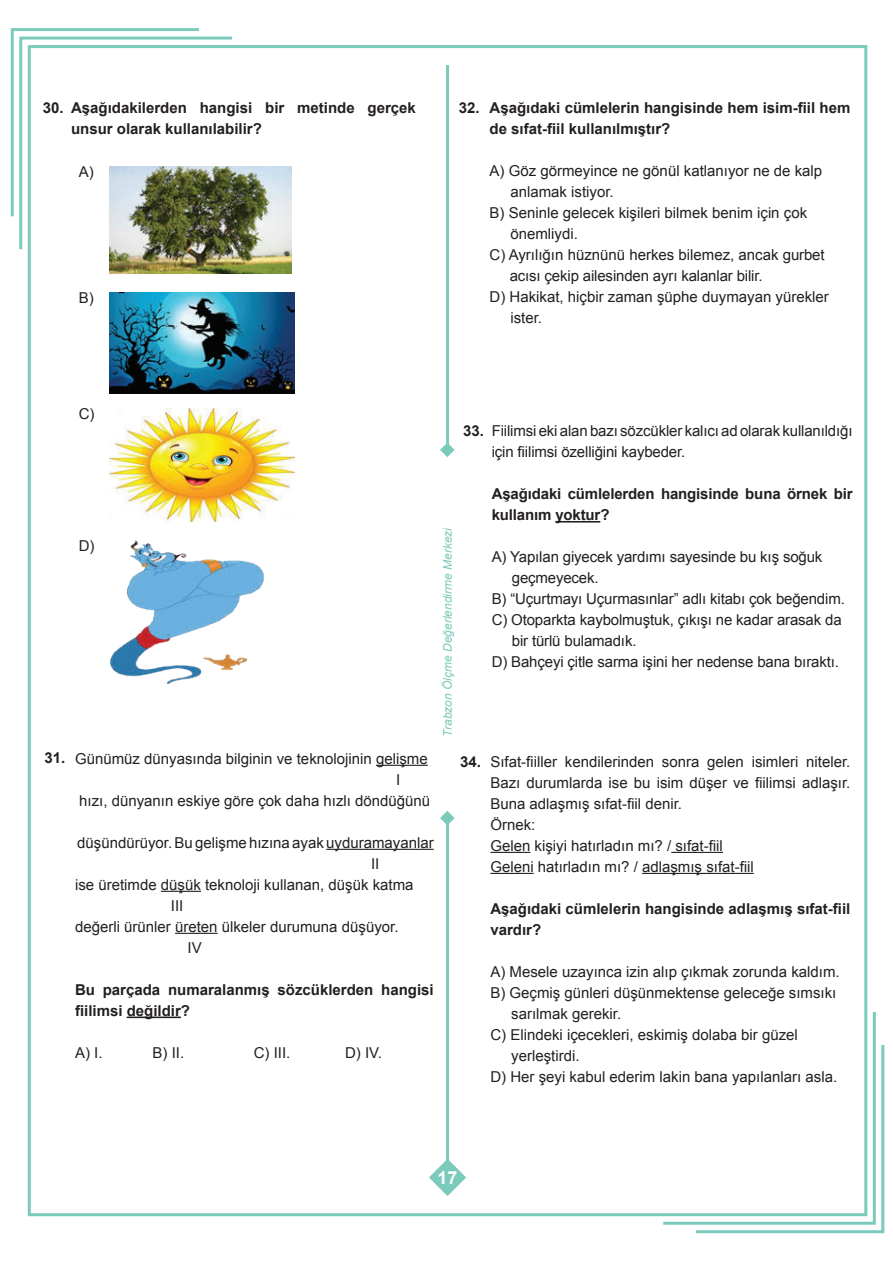
<style>
.page{position:relative;width:893px;height:1263px;background:#fff}
.page>*{position:absolute;margin:0;border:0;box-sizing:border-box;transform-origin:0 0}
.t1{font:700 18px "Arial";color:#fff}
.t2{font:15px/21px "Arial";color:#231f20}
.t3{font:700 15px/21px "Arial";color:#231f20}
.t4{font:italic 12px "Arial";color:#7bcbbc}
</style>
<div class="page">
<hr style="left:446px;top:65px;width:3px;height:1097px;background:#7bcbbc">
<div style="left:436px;top:450px;width:23px;height:368px;background:#fff"></div>
<svg style="left:440px;top:811px;width:15px;height:13px"></svg>
<svg style="left:440px;top:444px;width:15px;height:13px"></svg>
<svg style="left:19px;top:36px;width:216px;height:216px"></svg>
<svg style="left:10px;top:28px;width:192px;height:191px"></svg>
<svg style="left:660px;top:1009px;width:216px;height:216px"></svg>
<svg style="left:693px;top:1042px;width:192px;height:192px"></svg>
<svg style="left:429px;top:1160px;width:37px;height:36px"></svg>
<img style="left:109px;top:166px;width:183px;height:108px">
<img style="left:109px;top:292px;width:186px;height:102px">
<img style="left:109px;top:408px;width:185px;height:113px">
<img style="left:110px;top:540px;width:154px;height:144px">
<hr style="left:376px;top:765px;width:52px;height:1px;background:#231f20">
<hr style="left:326px;top:849px;width:108px;height:1px;background:#231f20">
<hr style="left:161px;top:891px;width:40px;height:1px;background:#231f20">
<hr style="left:175px;top:933px;width:43px;height:1px;background:#231f20">
<hr style="left:127px;top:1016px;width:54px;height:2px;background:#231f20">
<hr style="left:555px;top:521px;width:45px;height:1px;background:#231f20">
<hr style="left:490px;top:852px;width:40px;height:1px;background:#231f20">
<hr style="left:671px;top:852px;width:52px;height:1px;background:#231f20">
<hr style="left:490px;top:873px;width:44px;height:1px;background:#231f20">
<hr style="left:642px;top:873px;width:112px;height:1px;background:#231f20">
<p class="t3" style="left:43px;top:97px;width:22px">30.</p>
<p class="t3" style="left:71px;top:98px;width:346px">Aşağıdakilerden hangisi bir metinde gerçek unsur olarak kullanılabilir?</p>
<p class="t2" style="left:79px;top:163px;width:16px">A)</p>
<p class="t2" style="left:79px;top:288px;width:16px">B)</p>
<p class="t3" style="left:459px;top:97px;width:22px">32.</p>
<p class="t3" style="left:490px;top:98px;width:362px">Aşağıdaki cümlelerin hangisinde hem isim-fiil hem de sıfat-fiil kullanılmıştır?</p>
<p class="t2" style="left:490px;top:160px;width:334px">A) Göz görmeyince ne gönül katlanıyor ne de kalp</p>
<p class="t2" style="left:510px;top:181px;width:105px">anlamak istiyor.</p>
<p class="t2" style="left:490px;top:202px;width:319px">B) Seninle gelecek kişileri bilmek benim için çok</p>
<p class="t2" style="left:510px;top:223px;width:69px">önemliydi.</p>
<p class="t2" style="left:490px;top:244px;width:336px">C) Ayrılığın hüznünü herkes bilemez, ancak gurbet</p>
<p class="t2" style="left:510px;top:265px;width:254px">acısı çekip ailesinden ayrı kalanlar bilir.</p>
<p class="t2" style="left:490px;top:286px;width:341px">D) Hakikat, hiçbir zaman şüphe duymayan yürekler</p>
<p class="t2" style="left:510px;top:307px;width:33px">ister.</p>
<p class="t2" style="left:79px;top:403px;width:17px">C)</p>
<p class="t2" style="left:79px;top:537px;width:17px">D)</p>
<p class="t4" style="left:441px;top:737px;width:211px;rotate:-90deg">Trabzon Ölçme Değerlendirme Merkezi</p>
<p class="t3" style="left:463px;top:420px;width:22px">33.</p>
<p class="t2" style="left:492px;top:421px;width:362px">Fiilimsi eki alan bazı sözcükler kalıcı ad olarak kullanıldığı için fiilimsi özelliğini kaybeder.</p>
<p class="t3" style="left:492px;top:484px;width:362px">Aşağıdaki cümlelerden hangisinde buna örnek bir kullanım yoktur?</p>
<p class="t2" style="left:492px;top:547px;width:332px">A) Yapılan giyecek yardımı sayesinde bu kış soğuk</p>
<p class="t2" style="left:512px;top:568px;width:88px">geçmeyecek.</p>
<p class="t2" style="left:492px;top:589px;width:355px">B) “Uçurtmayı Uçurmasınlar” adlı kitabı çok beğendim.</p>
<p class="t2" style="left:492px;top:610px;width:351px">C) Otoparkta kaybolmuştuk, çıkışı ne kadar arasak da</p>
<p class="t2" style="left:512px;top:631px;width:126px">bir türlü bulamadık.</p>
<p class="t2" style="left:492px;top:652px;width:349px">D) Bahçeyi çitle sarma işini her nedense bana bıraktı.</p>
<p class="t3" style="left:44px;top:747px;width:22px">31.</p>
<p class="t2" style="left:75px;top:748px;width:354px">Günümüz dünyasında bilginin ve teknolojinin gelişme</p>
<p class="t2" style="left:396px;top:770px;width:6px">I</p>
<p class="t2" style="left:79px;top:790px;width:353px">hızı, dünyanın eskiye göre çok daha hızlı döndüğünü</p>
<p class="t2" style="left:77px;top:832px;width:358px">düşündürüyor. Bu gelişme hızına ayak uyduramayanlar</p>
<p class="t2" style="left:371px;top:854px;width:10px">II</p>
<p class="t2" style="left:75px;top:874px;width:340px">ise üretimde düşük teknoloji kullanan, düşük katma</p>
<p class="t2" style="left:171px;top:896px;width:14px">III</p>
<p class="t2" style="left:75px;top:916px;width:325px">değerli ürünler üreten ülkeler durumuna düşüyor.</p>
<p class="t2" style="left:188px;top:937px;width:16px">IV</p>
<p class="t3" style="left:75px;top:979px;width:360px">Bu parçada numaralanmış sözcüklerden hangisi fiilimsi değildir?</p>
<p class="t2" style="left:75px;top:1042px;width:29px">A) I.</p>
<p class="t2" style="left:153px;top:1042px;width:33px">B) II.</p>
<p class="t2" style="left:254px;top:1042px;width:38px">C) III.</p>
<p class="t2" style="left:345px;top:1042px;width:38px">D) IV.</p>
<p class="t3" style="left:460px;top:751px;width:22px">34.</p>
<p class="t2" style="left:490px;top:751px;width:362px">Sıfat-fiiller kendilerinden sonra gelen isimleri niteler.<br>Bazı durumlarda ise bu isim düşer ve fiilimsi adlaşır.<br>Buna adlaşmış sıfat-fiil denir.<br>Örnek:<br>Gelen kişiyi hatırladın mı? / sıfat-fiil<br>Geleni hatırladın mı? / adlaşmış sıfat-fiil</p>
<p class="t3" style="left:490px;top:898px;width:362px">Aşağıdaki cümlelerin hangisinde adlaşmış sıfat-fiil vardır?</p>
<p class="t2" style="left:490px;top:961px;width:351px">A) Mesele uzayınca izin alıp çıkmak zorunda kaldım.</p>
<p class="t2" style="left:490px;top:982px;width:347px">B) Geçmiş günleri düşünmektense geleceğe sımsıkı</p>
<p class="t2" style="left:511px;top:1003px;width:112px">sarılmak gerekir.</p>
<p class="t2" style="left:490px;top:1024px;width:309px">C) Elindeki içecekleri, eskimiş dolaba bir güzel</p>
<p class="t2" style="left:511px;top:1045px;width:70px">yerleştirdi.</p>
<p class="t2" style="left:490px;top:1066px;width:348px">D) Her şeyi kabul ederim lakin bana yapılanları asla.</p>
<p class="t1" style="left:438px;top:1167px;width:22px">17</p>
</div>
